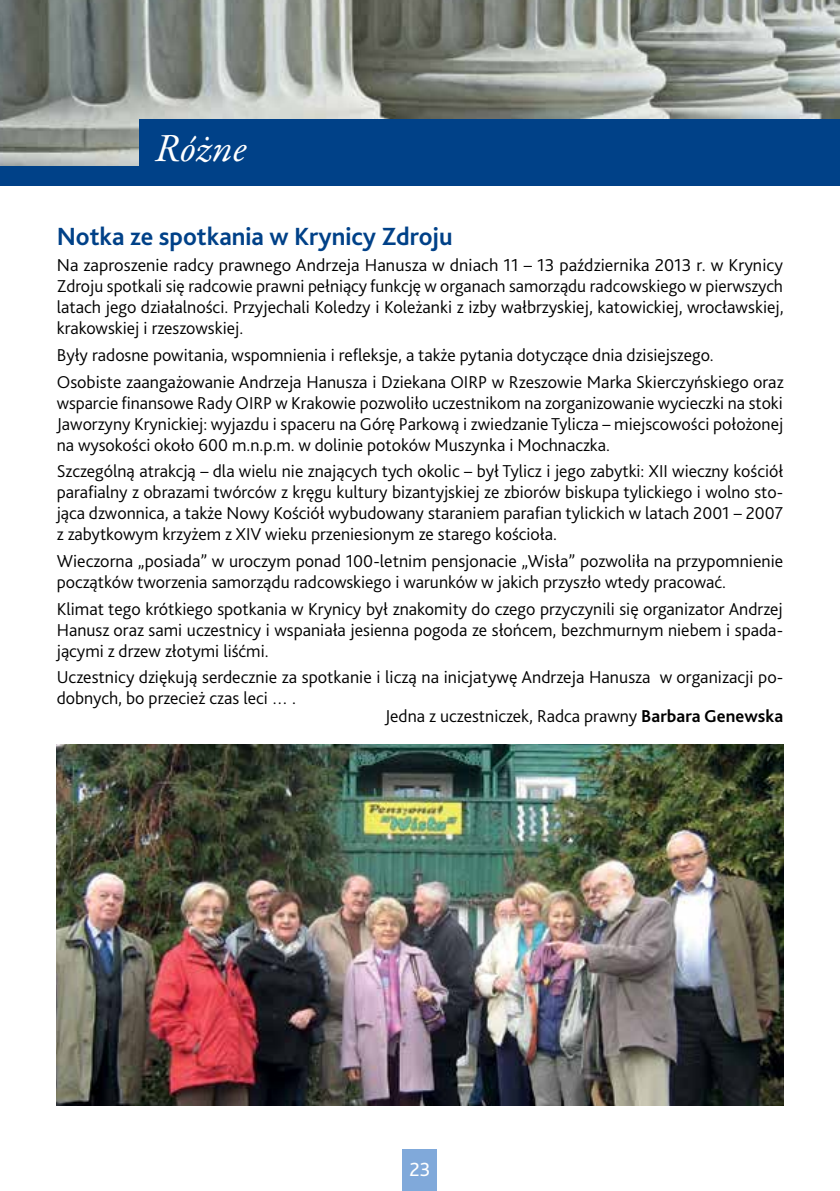
<style>
.page{position:relative;width:840px;height:1191px;background:#fff}
.page>*{position:absolute;margin:0;border:0;box-sizing:border-box;transform-origin:0 0}
.t1{font:italic 40px "Garamond Premr Pro";letter-spacing:-.005em;color:#fff}
.t2{font:700 26px "Bliss 2";color:#004188}
.t3{font:20px "Bliss 2";color:#fff}
.t4{font:300 18px/21px "Bliss 2";color:#000;text-align:justify}
.s1{font-weight:700}
</style>
<div class="page">
<img style="left:0;top:0;width:839px;height:166px">
<div style="left:403px;top:1149px;width:34px;height:42px;background:#80a9da"></div>
<div style="left:139px;top:119px;width:700px;height:53px;background:#004188"></div>
<div style="left:0;top:166px;width:839px;height:20px;background:#004188"></div>
<img style="left:57px;top:745px;width:725px;height:361px">
<h1 class="t1" style="left:155px;top:123px;width:92px">Różne</h1>
<h2 class="t2" style="left:57px;top:220px;width:397px">Notka ze spotkania w Krynicy Zdroju</h2>
<p class="t4" style="left:57px;top:254px;width:728px">Na zaproszenie radcy prawnego Andrzeja Hanusza w dniach 11 – 13 października 2013 r. w Krynicy Zdroju spotkali się radcowie prawni pełniący funkcję w organach samorządu radcowskiego w pierwszych latach jego działalności. Przyjechali Koledzy i Koleżanki z izby wałbrzyskiej, katowickiej, wrocławskiej, krakowskiej i rzeszowskiej.</p>
<p class="t4" style="left:57px;top:341px;width:728px;line-height:26.6px">Były radosne powitania, wspomnienia i refleksje, a także pytania dotyczące dnia dzisiejszego.<br>Osobiste zaangażowanie Andrzeja Hanusza i Dziekana OIRP w Rzeszowie Marka Skierczyńskiego oraz</p>
<p class="t4" style="left:57px;top:392px;width:727px">wsparcie finansowe Rady OIRP w Krakowie pozwoliło uczestnikom na zorganizowanie wycieczki na stoki Jaworzyny Krynickiej: wyjazdu i spaceru na Górę Parkową i zwiedzanie Tylicza – miejscowości położonej na wysokości około 600 m.n.p.m. w dolinie potoków Muszynka i Mochnaczka.</p>
<p class="t4" style="left:57px;top:460px;width:727px">Szczególną atrakcją – dla wielu nie znających tych okolic – był Tylicz i jego zabytki: XII wieczny kościół parafialny z obrazami twórców z kręgu kultury bizantyjskiej ze zbiorów biskupa tylickiego i wolno sto&shy;jąca dzwonnica, a także Nowy Kościół wybudowany staraniem parafian tylickich w latach 2001 – 2007 z zabytkowym krzyżem z XIV wieku przeniesionym ze starego kościoła.</p>
<p class="t4" style="left:57px;top:550px;width:727px">Wieczorna „posiada” w uroczym ponad 100-letnim pensjonacie „Wisła” pozwoliła na przypomnienie początków tworzenia samorządu radcowskiego i warunków w jakich przyszło wtedy pracować.</p>
<p class="t4" style="left:57px;top:598px;width:727px">Klimat tego krótkiego spotkania w Krynicy był znakomity do czego przyczynili się organizator Andrzej Hanusz oraz sami uczestnicy i wspaniała jesienna pogoda ze słońcem, bezchmurnym niebem i spada&shy;jącymi z drzew złotymi liśćmi.</p>
<p class="t4" style="left:57px;top:666px;width:727px">Uczestnicy dziękują serdecznie za spotkanie i liczą na inicjatywę Andrzeja Hanusza w organizacji po&shy;dobnych, bo przecież czas leci … .</p>
<p class="t4" style="left:385px;top:705px;width:399px">Jedna z uczestniczek, Radca prawny <span class="s1">Barbara Genewska</span></p>
<p class="t3" style="left:409px;top:1156px;width:23px">23</p>
</div>
